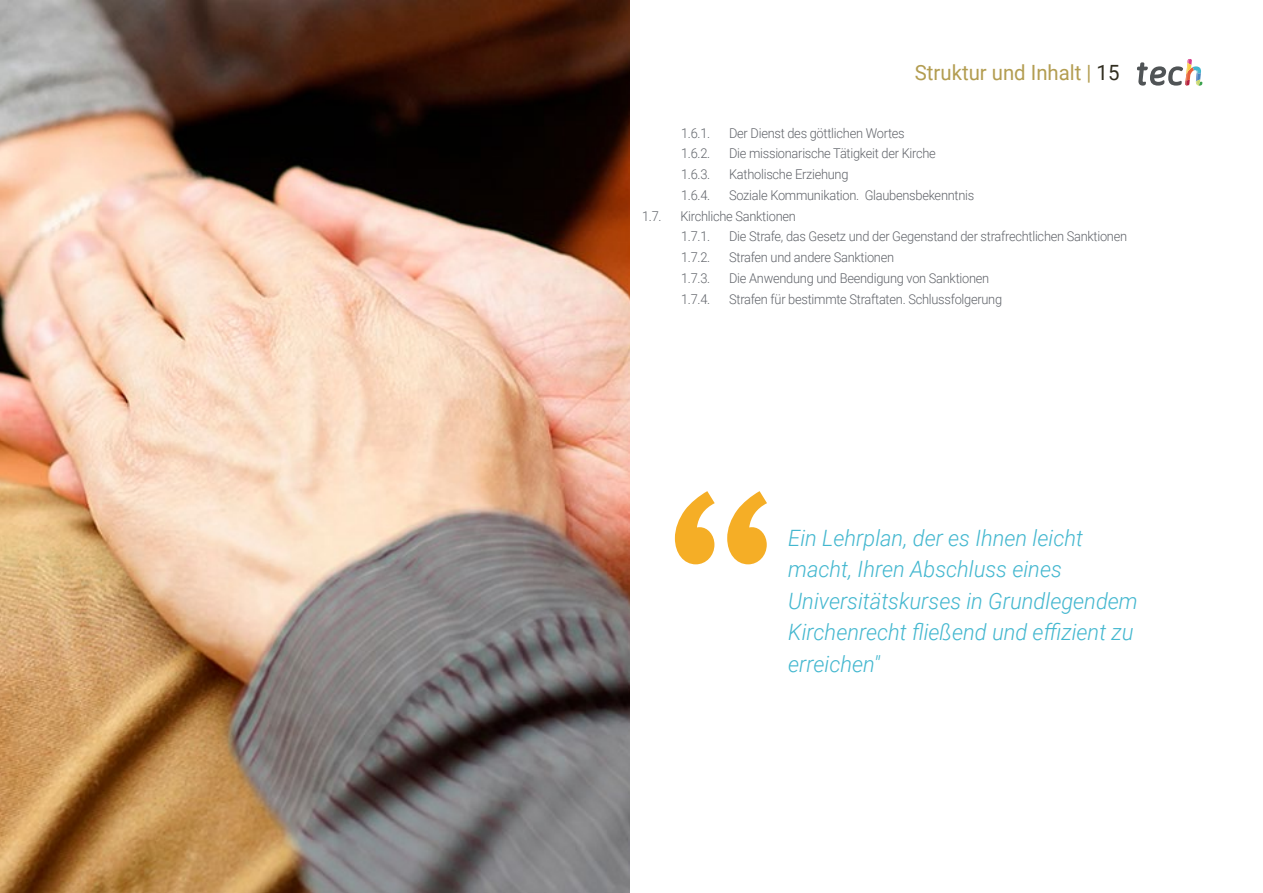
<style>
.page{position:relative;width:1263px;height:893px;background:#fff}
.page>*{position:absolute;margin:0;border:0;box-sizing:border-box;transform-origin:0 0}
.t1{font:italic 300 22.5px/31.5px "Roboto";color:#43b7cf}
.t2{font:21px "Roboto";color:#b39d51}
.t3{font:300 13.5px/20.7px "Roboto";letter-spacing:-.02em;color:#61646a;scale:.95 1}
.s1{color:#312e20}
</style>
<div class="page">
<img style="left:0;top:0;width:629px;height:893px">
<svg style="left:675px;top:491px;width:92px;height:73px"></svg>
<svg style="left:1137px;top:59px;width:65px;height:27px"></svg>
<h2 class="t2" style="left:915px;top:57px;width:206px">Struktur und Inhalt | <span class="s1">15</span></h2>
<p class="t3" style="left:681px;top:122px;width:32px">1.6.1.</p>
<p class="t3" style="left:729px;top:122px;width:186px">Der Dienst des göttlichen Wortes</p>
<p class="t3" style="left:681px;top:143px;width:32px">1.6.2.</p>
<p class="t3" style="left:729px;top:143px;width:219px">Die missionarische Tätigkeit der Kirche</p>
<p class="t3" style="left:681px;top:164px;width:32px">1.6.3.</p>
<p class="t3" style="left:729px;top:164px;width:127px">Katholische Erziehung</p>
<p class="t3" style="left:681px;top:184px;width:32px">1.6.4.</p>
<p class="t3" style="left:729px;top:184px;width:260px">Soziale Kommunikation. Glaubensbekenntnis</p>
<p class="t3" style="left:642px;top:205px;width:22px">1.7.</p>
<p class="t3" style="left:680px;top:205px;width:123px">Kirchliche Sanktionen<br>1.7.1.</p>
<p class="t3" style="left:729px;top:226px;width:420px">Die Strafe, das Gesetz und der Gegenstand der strafrechtlichen Sanktionen</p>
<p class="t3" style="left:681px;top:247px;width:32px">1.7.2.</p>
<p class="t3" style="left:729px;top:247px;width:175px">Strafen und andere Sanktionen</p>
<p class="t3" style="left:681px;top:267px;width:32px">1.7.3.</p>
<p class="t3" style="left:729px;top:267px;width:275px">Die Anwendung und Beendigung von Sanktionen</p>
<p class="t3" style="left:681px;top:288px;width:32px">1.7.4.</p>
<p class="t3" style="left:729px;top:288px;width:289px">Strafen für bestimmte Straftaten. Schlussfolgerung</p>
<h1 class="t1" style="left:788px;top:521px;width:351px">Ein Lehrplan, der es Ihnen leicht macht, Ihren Abschluss eines<br>Universitätskurses in Grundlegendem<br>Kirchenrecht fließend und effizient zu erreichen"</h1>
</div>
